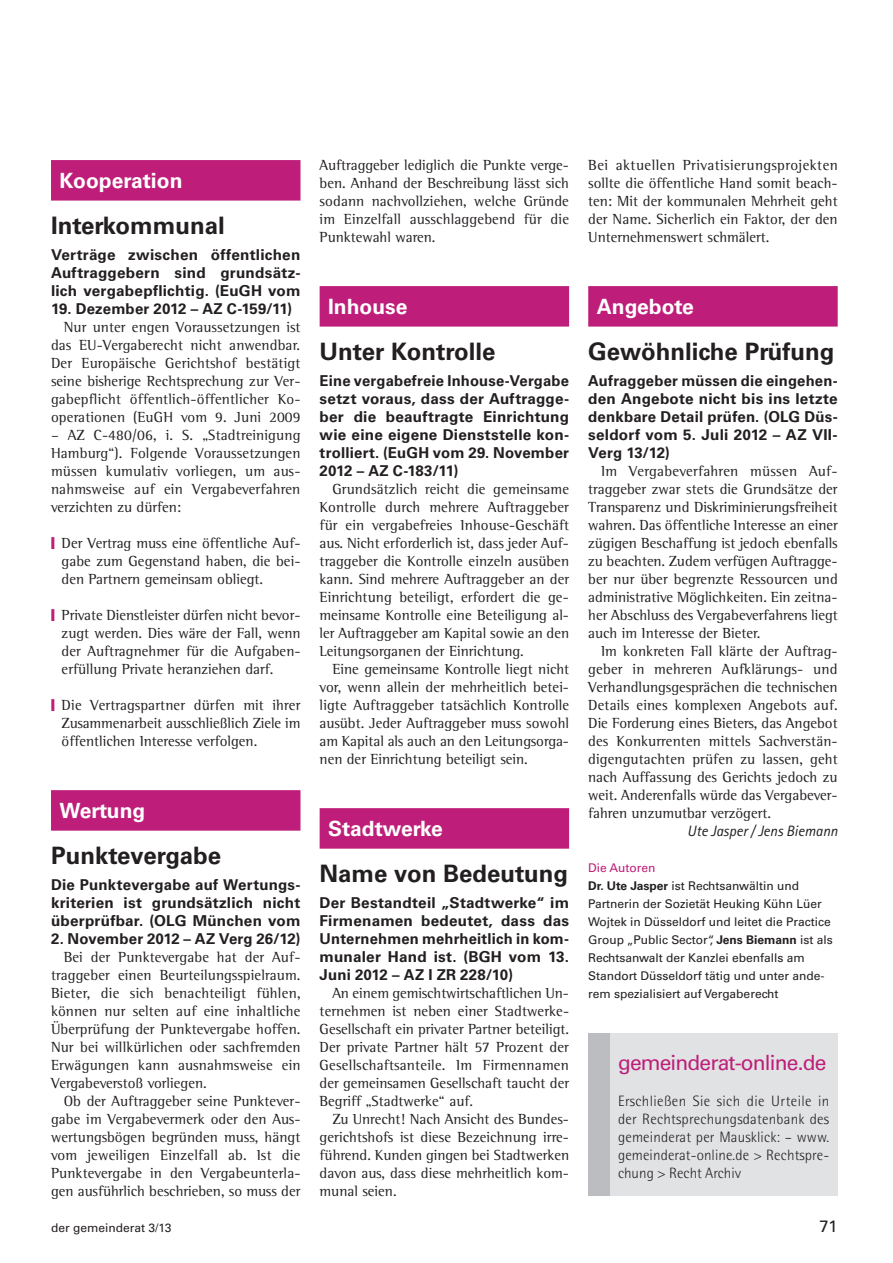
<style>
.page{position:relative;width:893px;height:1263px;background:#fff}
.page>*{position:absolute;margin:0;border:0;box-sizing:border-box;transform-origin:0 0}
.Recht_Subhead{font:700 24px "Univers LT Std";color:#231f20}
.Recht_Balken_Rubrik{font:700 21px "Univers LT Std";color:#fff}
.Meldung_Fläche_Dachz{font:21px "Univers LT Std";letter-spacing:-.04em;color:#be1e79}
.Seitenzahl_rechtsb{font:16.5px "Univers LT Std";color:#231f20}
._04_Body_Einzug{font:15px/18px "Rotis Semi Serif";color:#231f20;text-align:justify}
.Recht_Vorspann{font:700 15px/18px "Univers LT Std";letter-spacing:.01em;color:#231f20;text-align:justify}
._04_Aufzaehlung_Punk{font:15px/18px "Rotis Semi Serif";color:#231f20;text-align:justify}
._04_Body_o_Einzug{font:15px/18px "Rotis Semi Serif";color:#231f20;text-align:justify}
.Meldung_Fläche_Body{font:300 15px/18px "Rotis Semi Sans";letter-spacing:.005em;color:#231f20;text-align:justify}
._04_Body_Einzug-2{font:italic 15px "Rotis Sans Serif";color:#231f20}
._06_Kontakt_farbig{font:12px/18px "Univers LT Std";color:#231f20}
.Pagina_Fusszeile_lin{font:12px "Univers LT Std";color:#231f20}
.s1{color:#be1e79}
.s2{font-weight:700}
</style>
<div class="page">
<div style="left:51px;top:160px;width:249px;height:41px;background:#be1e79"></div>
<div style="left:51px;top:790px;width:249px;height:41px;background:#be1e79"></div>
<div style="left:320px;top:286px;width:249px;height:41px;background:#be1e79"></div>
<div style="left:320px;top:808px;width:249px;height:41px;background:#be1e79"></div>
<div style="left:588px;top:286px;width:250px;height:41px;background:#be1e79"></div>
<div style="left:588px;top:1034px;width:250px;height:162px;background:#e1e2e4"></div>
<div style="left:588px;top:1034px;width:21px;height:162px;background:#bcbdc0"></div>
<p class="Recht_Balken_Rubrik" style="left:60px;top:168px;width:124px">Kooperation</p>
<p class="Recht_Subhead" style="left:51px;top:212px;width:175px">Interkommunal</p>
<p class="Recht_Vorspann" style="left:51px;top:246px;width:251px">Verträge zwischen öffentlichen Auftraggebern sind grundsätz&shy;lich vergabepflichtig. (EuGH vom</p>
<p class="Recht_Vorspann" style="left:51px;top:300px;width:243px">19. Dezember 2012 – AZ C-159/11)</p>
<p class="_04_Body_Einzug" style="left:51px;top:318px;width:251px;text-indent:13px">Nur unter engen Voraussetzungen ist das EU-Vergaberecht nicht anwendbar.<br>Der Europäische Gerichtshof bestätigt seine bisherige Rechtsprechung zur Ver&shy;gabepflicht öffentlich-öffentlicher Ko&shy;operationen (EuGH vom 9. Juni 2009</p>
<p class="_04_Body_Einzug" style="left:51px;top:426px;width:251px">– AZ C-480/06, i. S. „Stadtreinigung Hamburg“). Folgende Voraussetzungen müssen kumulativ vorliegen, um aus&shy;nahmsweise auf ein Vergabeverfahren verzichten zu dürfen:</p>
<p class="_04_Aufzaehlung_Punk" style="left:62px;top:534px;width:240px">Der Vertrag muss eine öffentliche Auf&shy;gabe zum Gegenstand haben, die bei&shy;den Partnern gemeinsam obliegt.</p>
<p class="_04_Aufzaehlung_Punk" style="left:62px;top:606px;width:240px">Private Dienstleister dürfen nicht bevor&shy;zugt werden. Dies wäre der Fall, wenn der Auftragnehmer für die Aufgaben&shy;erfüllung Private heranziehen darf.</p>
<p class="_04_Aufzaehlung_Punk" style="left:62px;top:696px;width:240px">Die Vertragspartner dürfen mit ihrer Zusammenarbeit ausschließlich Ziele im öffentlichen Interesse verfolgen.</p>
<p class="Recht_Balken_Rubrik" style="left:60px;top:798px;width:87px">Wertung</p>
<p class="Recht_Subhead" style="left:51px;top:842px;width:172px">Punktevergabe</p>
<p class="Recht_Vorspann" style="left:51px;top:876px;width:251px">Die Punktevergabe auf Wertungs&shy;kriterien ist grundsätzlich nicht überprüfbar. (OLG München vom</p>
<p class="Recht_Vorspann" style="left:51px;top:930px;width:251px">2. November 2012 – AZ Verg 26/12)</p>
<p class="_04_Body_Einzug" style="left:51px;top:948px;width:251px;text-indent:13px">Bei der Punktevergabe hat der Auf&shy;traggeber einen Beurteilungsspielraum.<br>Bieter, die sich benachteiligt fühlen, können nur selten auf eine inhaltliche Überprüfung der Punktevergabe hoffen.<br>Nur bei willkürlichen oder sachfremden Erwägungen kann ausnahmsweise ein Vergabeverstoß vorliegen.</p>
<p class="_04_Body_Einzug" style="left:51px;top:1092px;width:251px;text-indent:13px">Ob der Auftraggeber seine Punktever&shy;gabe im Vergabevermerk oder den Aus&shy;wertungsbögen begründen muss, hängt vom jeweiligen Einzelfall ab. Ist die Punktevergabe in den Vergabeunterla&shy;gen ausführlich beschrieben, so muss der</p>
<p class="_04_Body_Einzug" style="left:320px;top:156px;width:251px">Auftraggeber lediglich die Punkte verge&shy;ben. Anhand der Beschreibung lässt sich sodann nachvollziehen, welche Gründe im Einzelfall ausschlaggebend für die Punktewahl waren.</p>
<p class="_04_Body_o_Einzug" style="left:588px;top:156px;width:251px">Bei aktuellen Privatisierungsprojekten sollte die öffentliche Hand somit beach&shy;ten: Mit der kommunalen Mehrheit geht der Name. Sicherlich ein Faktor, der den Unternehmenswert schmälert.</p>
<p class="Recht_Balken_Rubrik" style="left:328px;top:294px;width:81px">Inhouse</p>
<p class="Recht_Subhead" style="left:320px;top:338px;width:177px">Unter Kontrolle</p>
<p class="Recht_Vorspann" style="left:320px;top:372px;width:251px">Eine vergabefreie Inhouse-Vergabe setzt voraus, dass der Auftragge&shy;ber die beauftragte Einrichtung wie eine eigene Dienststelle kon&shy;trolliert. (EuGH vom 29. November 2012 – AZ C-183/11)</p>
<p class="_04_Body_Einzug" style="left:320px;top:480px;width:251px;text-indent:13px">Grundsätzlich reicht die gemeinsame Kontrolle durch mehrere Auftraggeber für ein vergabefreies Inhouse-Geschäft aus. Nicht erforderlich ist, dass jeder Auf&shy;traggeber die Kontrolle einzeln ausüben kann. Sind mehrere Auftraggeber an der Einrichtung beteiligt, erfordert die ge&shy;meinsame Kontrolle eine Beteiligung al&shy;ler Auftraggeber am Kapital sowie an den Leitungsorganen der Einrichtung.</p>
<p class="_04_Body_Einzug" style="left:320px;top:660px;width:251px;text-indent:13px">Eine gemeinsame Kontrolle liegt nicht vor, wenn allein der mehrheitlich betei&shy;ligte Auftraggeber tatsächlich Kontrolle ausübt. Jeder Auftraggeber muss sowohl am Kapital als auch an den Leitungsorga&shy;nen der Einrichtung beteiligt sein.</p>
<p class="Recht_Balken_Rubrik" style="left:328px;top:816px;width:116px">Stadtwerke</p>
<p class="Recht_Subhead" style="left:320px;top:860px;width:250px">Name von Bedeutung</p>
<p class="Recht_Vorspann" style="left:320px;top:894px;width:251px">Der Bestandteil „Stadtwerke“ im Firmenamen bedeutet, dass das Unternehmen mehrheitlich in kom&shy;munaler Hand ist. (BGH vom 13.<br>Juni 2012 – AZ I ZR 228/10)</p>
<p class="_04_Body_Einzug" style="left:320px;top:984px;width:251px;text-indent:13px">An einem gemischtwirtschaftlichen Un&shy;ternehmen ist neben einer Stadtwerke-Gesellschaft ein privater Partner beteiligt.<br>Der private Partner hält 57 Prozent der Gesellschaftsanteile. Im Firmennamen der gemeinsamen Gesellschaft taucht der Begriff „Stadtwerke“ auf.</p>
<p class="_04_Body_Einzug" style="left:320px;top:1110px;width:251px;text-indent:13px">Zu Unrecht! Nach Ansicht des Bundes&shy;gerichtshofs ist diese Bezeichnung irre&shy;führend. Kunden gingen bei Stadtwerken davon aus, dass diese mehrheitlich kom&shy;munal seien.</p>
<p class="Recht_Balken_Rubrik" style="left:597px;top:294px;width:99px">Angebote</p>
<p class="Recht_Subhead" style="left:588px;top:338px;width:248px">Gewöhnliche Prüfung</p>
<p class="Recht_Vorspann" style="left:588px;top:372px;width:251px">Aufraggeber müssen die eingehen&shy;den Angebote nicht bis ins letzte denkbare Detail prüfen. (OLG Düs&shy;seldorf vom 5. Juli 2012 – AZ VII-Verg 13/12)</p>
<p class="_04_Body_Einzug" style="left:588px;top:462px;width:251px;text-indent:13px">Im Vergabeverfahren müssen Auf&shy;traggeber zwar stets die Grundsätze der Transparenz und Diskriminierungsfreiheit wahren. Das öffentliche Interesse an einer zügigen Beschaffung ist jedoch ebenfalls zu beachten. Zudem verfügen Auftragge&shy;ber nur über begrenzte Ressourcen und administrative Möglichkeiten. Ein zeitna&shy;her Abschluss des Vergabeverfahrens liegt auch im Interesse der Bieter.</p>
<p class="_04_Body_Einzug" style="left:588px;top:642px;width:251px;text-indent:13px">Im konkreten Fall klärte der Auftrag&shy;geber in mehreren Aufklärungs- und Verhandlungsgesprächen die technischen Details eines komplexen Angebots auf.<br>Die Forderung eines Bieters, das Angebot des Konkurrenten mittels Sachverstän&shy;digengutachten prüfen zu lassen, geht nach Auffassung des Gerichts jedoch zu weit. Anderenfalls würde das Vergabever&shy;fahren unzumutbar verzögert.</p>
<p class="_04_Body_Einzug-2" style="left:687px;top:822px;width:152px">Ute Jasper / Jens Biemann</p>
<p class="_06_Kontakt_farbig" style="left:588px;top:859px;width:246px"><span class="s1">Die Autoren<br></span><span class="s2">Dr. Ute Jasper</span> ist Rechtsanwältin und Partnerin der Sozietät Heuking Kühn Lüer Wojtek in Düsseldorf und leitet die Practice Group „Public Sector“, <span class="s2">Jens Biemann</span> ist als Rechtsanwalt der Kanzlei ebenfalls am Standort Düsseldorf tätig und unter ande&shy;rem spezialisiert auf Vergaberecht</p>
<p class="Meldung_Fläche_Dachz" style="left:618px;top:1050px;width:210px">gemeinderat-online.de</p>
<p class="Meldung_Fläche_Body" style="left:618px;top:1092px;width:213px">Erschließen Sie sich die Urteile in der Rechtsprechungsdatenbank des gemeinderat per Mausklick: – www. gemeinderat-online.de &gt; Rechtspre&shy;chung &gt; Recht Archiv</p>
<p class="Pagina_Fusszeile_lin" style="left:51px;top:1220px;width:122px">der gemeinderat 3/13</p>
<p class="Seitenzahl_rechtsb" style="left:819px;top:1216px;width:20px">71</p>
</div>
